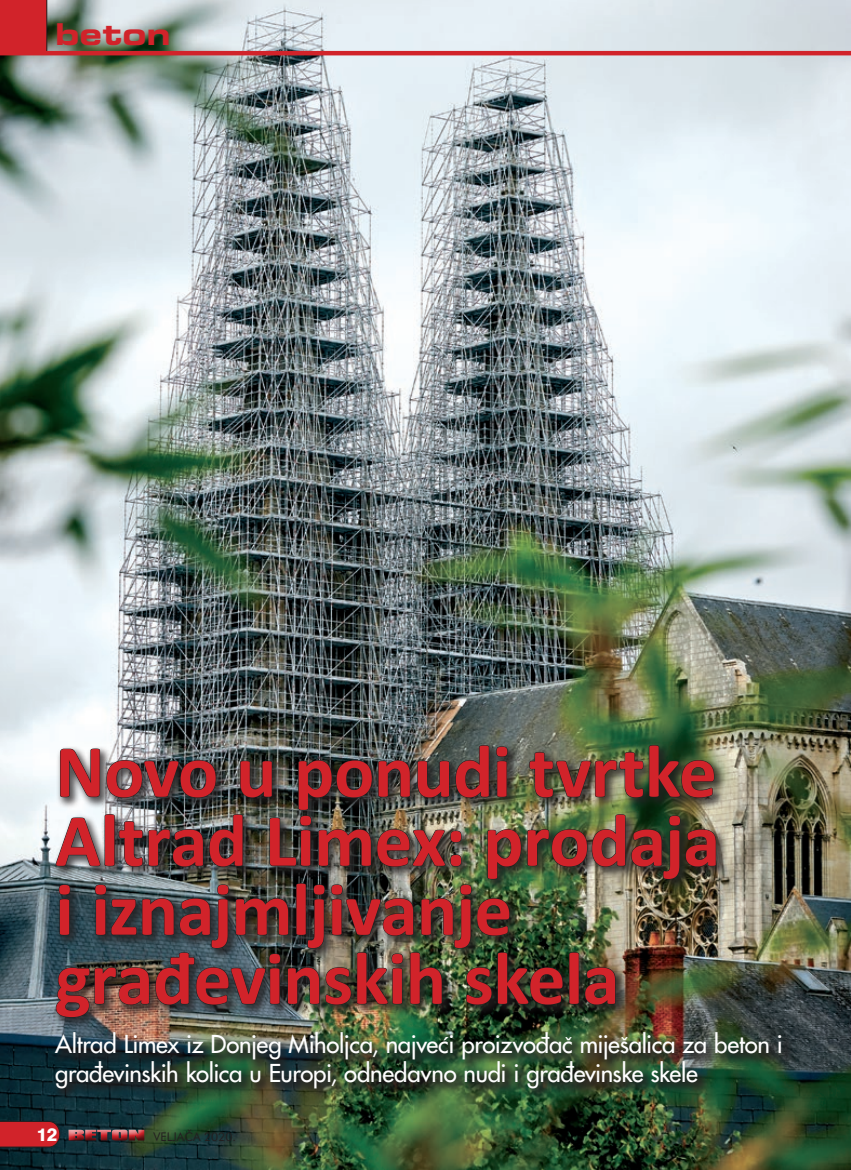
<style>
.page{position:relative;width:851px;height:1170px;background:#fff}
.page>*{position:absolute;margin:0;border:0;box-sizing:border-box;transform-origin:0 0}
.t1{font:700 75px/69px "Calibri";letter-spacing:-.01em;color:#d1232a}
.t2{font:700 expanded 30px "A Eurostile";letter-spacing:.005em;color:#d1232a}
.t3{font:500 24px/28.5px "Futura Std";letter-spacing:-.015em;color:#fff}
.t4{font:800 18px "A Helvetica";color:#fff}
.t5{font:12px "A Futura";color:#231f20}
</style>
<div class="page">
<img style="left:0;top:0;width:850px;height:1169px">
<div style="left:0;top:0;width:47px;height:53px;background:#d1232a"></div>
<hr style="left:47px;top:0;width:1px;height:54px;background:#231f20">
<hr style="left:0;top:51px;width:850px;height:4px;background:#d1232a">
<svg style="left:0;top:1120px;width:60px;height:27px;background:#b8232a"></svg>
<div style="left:68px;top:1128px;width:78px;height:10px;background:#fff;opacity:.75"></div>
<div style="left:68px;top:1129px;width:78px;height:11px;background:#231f20;opacity:.75"></div>
<div style="left:52px;top:741px;width:741px;height:360px;background:#231f20;opacity:.75"></div>
<img style="left:55px;top:744px;width:661px;height:273px">
<p class="t2" style="left:55px;top:16px;width:117px">beton</p>
<h1 class="t1" style="left:55px;top:737px;width:666px">Novo u ponudi tvrtke<br>Altrad Limex: prodaja i iznajmljivanje građevinskih skela</h1>
<p class="t3" style="left:55px;top:1030px;width:729px">Altrad Limex iz Donjeg Miholjca, najveći proizvođač miješalica za beton i građevinskih kolica u Europi, odnedavno nudi i građevinske skele</p>
<p class="t4" style="left:36px;top:1123px;width:23px">12</p>
<p class="t5" style="left:153px;top:1128px;width:84px">VELJAÈA 2020.</p>
</div>
